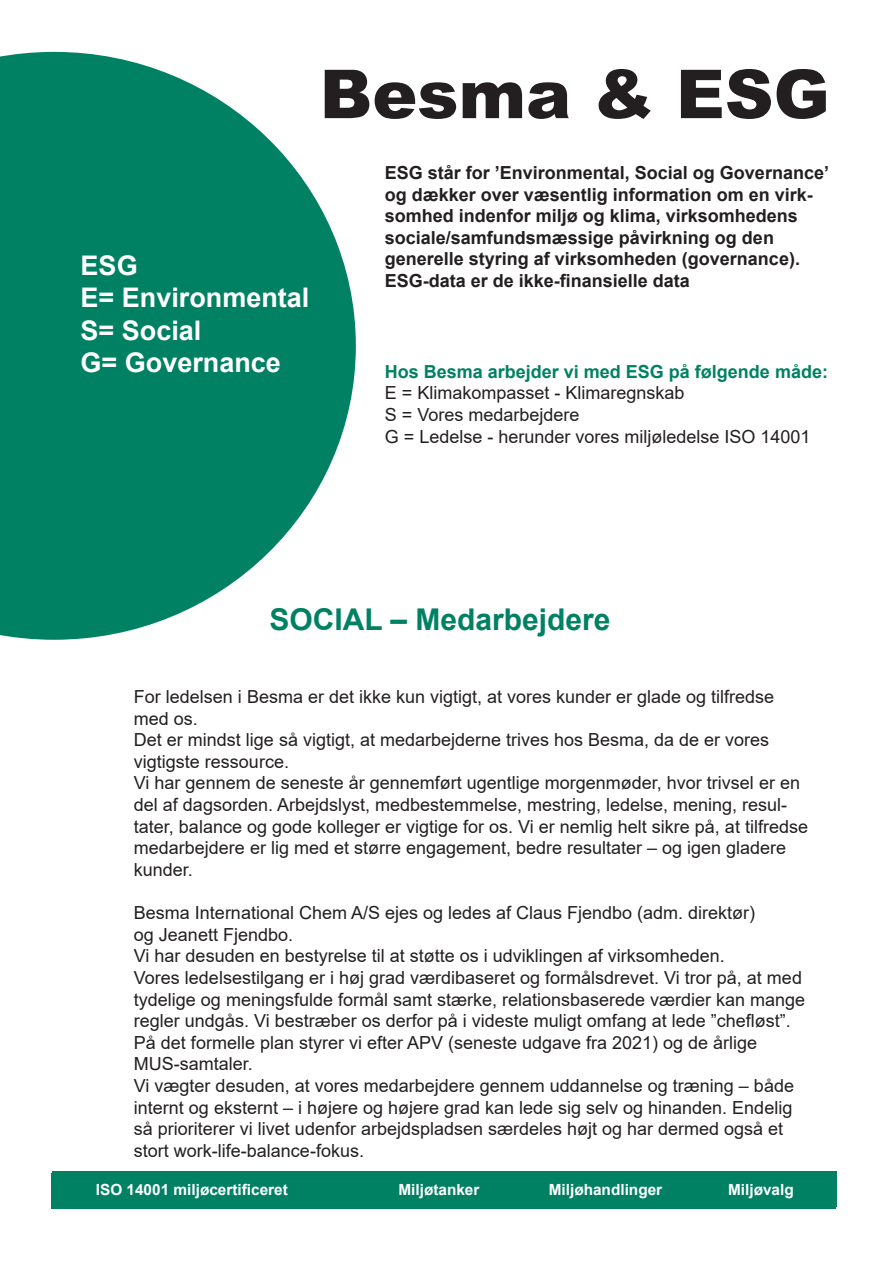
<style>
.page{position:relative;width:893px;height:1263px;background:#fff}
.page>*{position:absolute;margin:0;border:0;box-sizing:border-box;transform-origin:0 0}
.t1{font:900 67.5px "Arial";color:#231f20}
.t2{font:700 30px "Arial";color:#008164}
.t3{font:700 27px/32.4px "Arial";color:#fff}
.t4{font:18px/21.6px "Arial";color:#231f20}
.t5{font:700 18px/21.6px "Arial";color:#231f20}
.t6{font:700 18px "Arial";color:#008164}
.t7{font:700 15.3px "Arial";color:#fff}
</style>
<div class="page">
<div style="left:51px;top:1173px;width:785px;height:36px;background:#008164"></div>
<div style="left:52px;top:1171px;width:785px;height:36px;background:#008164"></div>
<svg style="left:0;top:52px;width:356px;height:588px;fill:#008164"></svg>
<h1 class="t1" style="left:320px;top:45px;width:511px">Besma &amp; ESG</h1>
<h3 class="t3" style="left:81px;top:249px;width:230px">ESG<br>E= Environmental<br>S= Social<br>G= Governance</h3>
<p class="t5" style="left:385px;top:162px;width:446px">ESG står for ’Environmental, Social og Governance’ og dækker over væsentlig information om en virk&shy;somhed indenfor miljø og klima, virksomhedens sociale/samfundsmæssige påvirkning og den generelle styring af virksomheden (governance).<br>ESG-data er de ikke-finansielle data</p>
<p class="t6" style="left:385px;top:359px;width:445px">Hos Besma arbejder vi med ESG på følgende måde:</p>
<p class="t4" style="left:385px;top:382px;width:427px">E = Klimakompasset - Klimaregnskab<br>S = Vores medarbejdere<br>G = Ledelse - herunder vores miljøledelse ISO 14001</p>
<h2 class="t2" style="left:269px;top:598px;width:343px">SOCIAL – Medarbejdere</h2>
<p class="t4" style="left:134px;top:686px;width:676px">For ledelsen i Besma er det ikke kun vigtigt, at vores kunder er glade og tilfredse med os.<br>Det er mindst lige så vigtigt, at medarbejderne trives hos Besma, da de er vores vigtigste ressource.<br>Vi har gennem de seneste år gennemført ugentlige morgenmøder, hvor trivsel er en del af dagsorden. Arbejdslyst, medbestemmelse, mestring, ledelse, mening, resul&shy;tater, balance og gode kolleger er vigtige for os. Vi er nemlig helt sikre på, at tilfredse medarbejdere er lig med et større engagement, bedre resultater – og igen gladere kunder.</p>
<p class="t4" style="left:134px;top:902px;width:673px">Besma International Chem A/S ejes og ledes af Claus Fjendbo (adm. direktør)<br>og Jeanett Fjendbo.<br>Vi har desuden en bestyrelse til at støtte os i udviklingen af virksomheden.<br>Vores ledelsestilgang er i høj grad værdibaseret og formålsdrevet. Vi tror på, at med tydelige og meningsfulde formål samt stærke, relationsbaserede værdier kan mange regler undgås. Vi bestræber os derfor på i videste muligt omfang at lede ”chefløst”.<br>På det formelle plan styrer vi efter APV (seneste udgave fra 2021) og de årlige MUS-samtaler.<br>Vi vægter desuden, at vores medarbejdere gennem uddannelse og træning – både internt og eksternt – i højere og højere grad kan lede sig selv og hinanden. Endelig så prioriterer vi livet udenfor arbejdspladsen særdeles højt og har dermed også et stort work-life-balance-fokus.</p>
<p class="t7" style="left:96px;top:1178px;width:194px">ISO 14001 miljøcertificeret</p>
<p class="t7" style="left:397px;top:1180px;width:83px">Miljøtanker</p>
<p class="t7" style="left:398px;top:1178px;width:83px">Miljøtanker</p>
<p class="t7" style="left:548px;top:1180px;width:115px">Miljøhandlinger</p>
<p class="t7" style="left:549px;top:1178px;width:115px">Miljøhandlinger</p>
<p class="t7" style="left:727px;top:1180px;width:67px">Miljøvalg</p>
<p class="t7" style="left:728px;top:1178px;width:67px">Miljøvalg</p>
<p class="t7" style="left:95px;top:1180px;width:194px">ISO 14001 miljøcertificeret</p>
</div>
